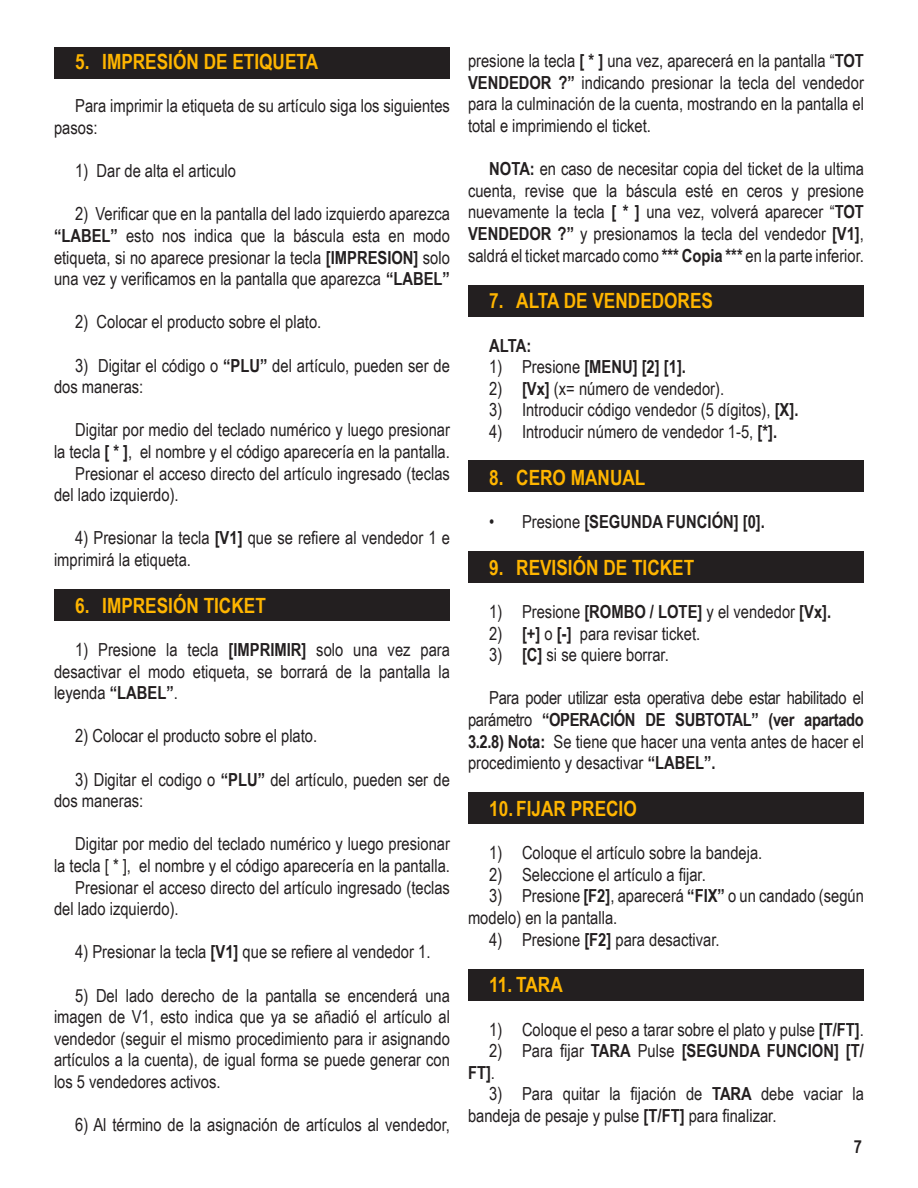
<style>
.page{position:relative;width:918px;height:1188px;background:#fff}
.page>*{position:absolute;margin:0;border:0;box-sizing:border-box;transform-origin:0 0}
.t1{font:700 21px "Arial Narrow";color:#ffb500}
.t2{font:18px/21.6px "Arial Narrow";color:#231f20}
.t3{font:700 18px/21.6px "Arial Narrow";color:#231f20}
.s1{font-weight:700}
.s2{font-weight:400}
</style>
<div class="page">
<div style="left:54px;top:47px;width:396px;height:31px;background:#231f20"></div>
<div style="left:468px;top:285px;width:396px;height:32px;background:#231f20"></div>
<div style="left:468px;top:460px;width:396px;height:32px;background:#231f20"></div>
<div style="left:468px;top:551px;width:396px;height:32px;background:#231f20"></div>
<div style="left:468px;top:792px;width:396px;height:32px;background:#231f20"></div>
<div style="left:468px;top:969px;width:396px;height:32px;background:#231f20"></div>
<div style="left:54px;top:589px;width:396px;height:32px;background:#231f20"></div>
<p class="t1" style="left:75px;top:46px;width:244px">5. IMPRESIÓN DE ETIQUETA</p>
<p class="t2" style="left:54px;top:95px;width:397px;text-indent:21px">Para imprimir la etiqueta de su artículo siga los siguientes pasos:</p>
<p class="t2" style="left:75px;top:159px;width:162px">1) Dar de alta el articulo</p>
<p class="t2" style="left:54px;top:203px;width:398px;text-align:justify;text-indent:21px">2) Verificar que en la pantalla del lado izquierdo aparezca <span class="s1">“LABEL”</span> esto nos indica que la báscula esta en modo etiqueta, si no aparece presionar la tecla <span class="s1">[IMPRESION]</span> solo una vez y verificamos en la pantalla que aparezca <span class="s1">“LABEL”</span></p>
<p class="t2" style="left:75px;top:311px;width:248px">2) Colocar el producto sobre el plato.</p>
<p class="t2" style="left:54px;top:354px;width:397px;text-indent:21px">3) Digitar el código o <span class="s1">“PLU”</span> del artículo, pueden ser de dos maneras:</p>
<p class="t2" style="left:54px;top:419px;width:398px;text-align:right">Digitar por medio del teclado numérico y luego presionar<br>la tecla <span class="s1">[ * ]</span>, el nombre y el código aparecería en la pantalla.</p>
<p class="t2" style="left:54px;top:462px;width:397px;text-indent:21px">Presionar el acceso directo del artículo ingresado (teclas del lado izquierdo).</p>
<p class="t2" style="left:54px;top:527px;width:397px;text-indent:21px">4) Presionar la tecla <span class="s1">[V1]</span> que se refiere al vendedor 1 e imprimirá la etiqueta.</p>
<p class="t1" style="left:75px;top:590px;width:192px">6. IMPRESIÓN TICKET</p>
<p class="t2" style="left:54px;top:638px;width:397px;text-align:justify;text-indent:21px">1) Presione la tecla <span class="s1">[IMPRIMIR]</span> solo una vez para desactivar el modo etiqueta, se borrará de la pantalla la leyenda <span class="s1">“LABEL”</span>.</p>
<p class="t2" style="left:75px;top:725px;width:244px">2) Colocar el producto sobre el plato.</p>
<p class="t2" style="left:54px;top:768px;width:397px;text-indent:21px">3) Digitar el codigo o <span class="s1">“PLU”</span> del artículo, pueden ser de dos maneras:</p>
<p class="t2" style="left:54px;top:833px;width:398px;text-align:right">Digitar por medio del teclado numérico y luego presionar<br>la tecla [ * ], el nombre y el código aparecería en la pantalla.</p>
<p class="t2" style="left:54px;top:876px;width:397px;text-indent:21px">Presionar el acceso directo del artículo ingresado (teclas del lado izquierdo).</p>
<p class="t2" style="left:75px;top:941px;width:357px">4) Presionar la tecla <span class="s1">[V1]</span> que se refiere al vendedor 1.</p>
<p class="t2" style="left:54px;top:984px;width:398px;text-align:justify;text-indent:21px">5) Del lado derecho de la pantalla se encenderá una imagen de V1, esto indica que ya se añadió el artículo al vendedor (seguir el mismo procedimiento para ir asignando artículos a la cuenta), de igual forma se puede generar con los 5 vendedores activos.</p>
<p class="t2" style="left:75px;top:1113px;width:376px">6) Al término de la asignación de artículos al vendedor,</p>
<p class="t2" style="left:468px;top:49px;width:397px;text-align:justify">presione la tecla <span class="s1">[ * ]</span> una vez, aparecerá en la pantalla “<span class="s1">TOT VENDEDOR ?”</span> indicando presionar la tecla del vendedor para la culminación de la cuenta, mostrando en la pantalla el total e imprimiendo el ticket.</p>
<p class="t2" style="left:468px;top:157px;width:397px;text-align:justify;text-indent:21px"><span class="s1">NOTA:</span> en caso de necesitar copia del ticket de la ultima cuenta, revise que la báscula esté en ceros y presione nuevamente la tecla <span class="s1">[ * ]</span> una vez, volverá aparecer “<span class="s1">TOT VENDEDOR ?”</span> y presionamos la tecla del vendedor <span class="s1">[V1]</span>, saldrá el ticket marcado como <span class="s1">*** Copia ***</span> en la parte inferior.</p>
<p class="t1" style="left:489px;top:285px;width:225px">7. ALTA DE VENDEDORES</p>
<p class="t3" style="left:489px;top:333px;width:44px">ALTA:</p>
<p class="t3" style="left:489px;top:355px;width:198px"><span class="s2">1) Presione</span> [MENU] [2] [1].</p>
<p class="t2" style="left:489px;top:377px;width:236px">2) <span class="s1">[Vx]</span> (x= número de vendedor).</p>
<p class="t2" style="left:489px;top:398px;width:311px">3) Introducir código vendedor (5 dígitos), <span class="s1">[X].</span></p>
<p class="t2" style="left:489px;top:420px;width:289px">4) Introducir número de vendedor 1-5, <span class="s1">[*].</span></p>
<p class="t1" style="left:489px;top:461px;width:158px">8. CERO MANUAL</p>
<p class="t3" style="left:489px;top:510px;width:277px"><span class="s2">• Presione</span> [SEGUNDA FUNCIÓN] [0].</p>
<p class="t1" style="left:489px;top:551px;width:206px">9. REVISIÓN DE TICKET</p>
<p class="t2" style="left:489px;top:600px;width:344px">1) Presione <span class="s1">[ROMBO / LOTE]</span> y el vendedor <span class="s1">[Vx].</span></p>
<p class="t2" style="left:489px;top:622px;width:213px">2) <span class="s1">[+]</span> o <span class="s1">[-]</span> para revisar ticket.</p>
<p class="t2" style="left:489px;top:643px;width:181px">3) <span class="s1">[C]</span> si se quiere borrar.</p>
<p class="t2" style="left:468px;top:686px;width:398px;text-align:justify;text-indent:21px">Para poder utilizar esta operativa debe estar habilitado el parámetro <span class="s1">“OPERACIÓN DE SUBTOTAL” (ver apartado 3.2.8) Nota:</span> Se tiene que hacer una venta antes de hacer el procedimiento y desactivar <span class="s1">“LABEL”.</span></p>
<p class="t1" style="left:489px;top:793px;width:149px">10. FIJAR PRECIO</p>
<p class="t2" style="left:489px;top:841px;width:275px">1) Coloque el artículo sobre la bandeja.</p>
<p class="t2" style="left:489px;top:863px;width:218px">2) Seleccione el artículo a fijar.</p>
<p class="t2" style="left:468px;top:884px;width:398px;text-indent:21px">3) Presione <span class="s1">[F2]</span>, aparecerá <span class="s1">“FIX”</span> o un candado (según modelo) en la pantalla.</p>
<p class="t2" style="left:489px;top:928px;width:232px">4) Presione <span class="s1">[F2]</span> para desactivar.</p>
<p class="t1" style="left:489px;top:969px;width:75px">11. TARA</p>
<p class="t2" style="left:489px;top:1018px;width:376px">1) Coloque el peso a tarar sobre el plato y pulse <span class="s1">[T/FT]</span>.</p>
<p class="t3" style="left:468px;top:1039px;width:398px;text-indent:21px"><span class="s2">2) Para fijar</span> TARA <span class="s2">Pulse</span> [SEGUNDA FUNCION] [T/<br>FT]<span class="s2">.</span></p>
<p class="t2" style="left:468px;top:1082px;width:397px;text-indent:21px">3) Para quitar la fijación de <span class="s1">TARA</span> debe vaciar la bandeja de pesaje y pulse <span class="s1">[T/FT]</span> para finalizar.</p>
<p class="t3" style="left:854px;top:1135px;width:10px">7</p>
</div>
